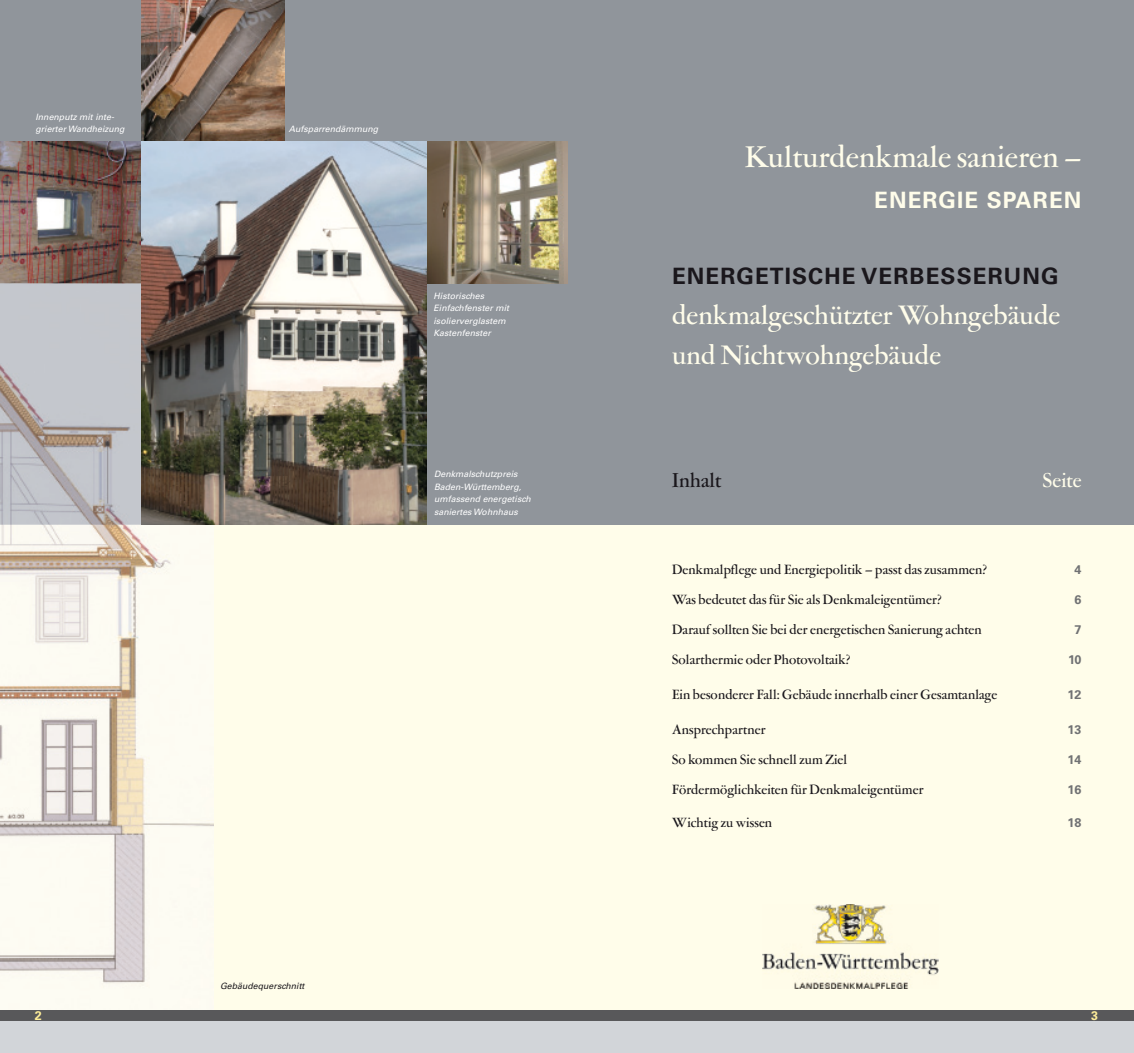
<style>
.page{position:relative;width:1134px;height:1053px;background:#fff}
.page>*{position:absolute;margin:0;border:0;box-sizing:border-box;transform-origin:0 0}
.t1{font:500 33.75px "Garamont Amst SH";letter-spacing:.01em;color:#fffdea}
.t2{font:500 30px/40px "Garamont Amst SH";letter-spacing:.01em;color:#fffdea}
.t3{font:700 22.5px "Univers";letter-spacing:.05em;color:#1a171c}
.t4{font:700 22.5px "Univers";letter-spacing:.05em;color:#fffdea}
.t5{font:500 22.5px "Garamont Amst SH";letter-spacing:.01em;color:#1a171c}
.t6{font:500 22.5px "Garamont Amst SH";letter-spacing:.01em;color:#fffdea}
.t7{font:500 15px "Garamont Amst SH";letter-spacing:.01em;color:#1a171c}
.t8{font:700 12.5px "Univers";letter-spacing:.01em;color:#707173}
.t9{font:700 12.5px "Univers";color:#fe9}
.t10{font:italic 8.75px/12.5px "Univers";letter-spacing:.005em;color:#fff}
.t11{font:italic 8.75px "Univers";letter-spacing:.005em;color:#1a171c}
</style>
<div class="page">
<div style="left:0;top:489px;width:1134px;height:563px;background:#fffdea"></div>
<div style="left:0;top:0;width:1134px;height:524px;background:#90959b"></div>
<img style="left:142px;top:0;width:143px;height:142px">
<img style="left:426px;top:142px;width:141px;height:141px">
<img style="left:0;top:142px;width:142px;height:141px">
<img style="left:0;top:283px;width:214px;height:705px">
<img style="left:142px;top:142px;width:284px;height:382px">
<img style="left:762px;top:904px;width:176px;height:84px">
<div style="left:0;top:1010px;width:1134px;height:42px;background:#d2d5d9"></div>
<div style="left:0;top:1010px;width:1134px;height:10px;background:#58585a"></div>
<p class="t10" style="left:35px;top:110px;width:91px">Innenputz mit inte&shy;grierter Wandheizung</p>
<p class="t10" style="left:289px;top:123px;width:91px">Aufsparrendämmung</p>
<p class="t10" style="left:433px;top:289px;width:77px">Historisches<br>Einfachfenster mit isolierverglastem<br>Kastenfenster</p>
<p class="t10" style="left:434px;top:468px;width:98px">Denkmalschutzpreis<br>Baden-Württemberg, umfassend energetisch saniertes Wohnhaus</p>
<p class="t11" style="left:220px;top:980px;width:86px">Gebäudequerschnitt</p>
<h1 class="t1" style="left:745px;top:140px;width:338px">Kulturdenkmale sanieren –</h1>
<h3 class="t4" style="left:874px;top:187px;width:209px">ENERGIE SPAREN</h3>
<h3 class="t3" style="left:672px;top:263px;width:388px">ENERGETISCHE VERBESSERUNG</h3>
<h2 class="t2" style="left:672px;top:296px;width:390px">denkmalgeschützter Wohngebäude und Nichtwohngebäude</h2>
<h3 class="t5" style="left:672px;top:469px;width:51px">Inhalt</h3>
<h3 class="t6" style="left:1043px;top:469px;width:40px">Seite</h3>
<p class="t7" style="left:672px;top:562px;width:316px">Denkmalpflege und Energiepolitik – passt das zusammen?</p>
<p class="t8" style="left:1074px;top:562px;width:8px">4</p>
<p class="t7" style="left:672px;top:592px;width:271px">Was bedeutet das für Sie als Denkmaleigentümer?</p>
<p class="t8" style="left:1074px;top:592px;width:8px">6</p>
<p class="t7" style="left:672px;top:622px;width:311px">Darauf sollten Sie bei der energetischen Sanierung achten</p>
<p class="t8" style="left:1074px;top:622px;width:8px">7</p>
<p class="t7" style="left:672px;top:652px;width:180px">Solarthermie oder Photovoltaik?</p>
<p class="t8" style="left:1068px;top:652px;width:15px">10</p>
<p class="t7" style="left:672px;top:687px;width:327px">Ein besonderer Fall: Gebäude innerhalb einer Gesamtanlage</p>
<p class="t8" style="left:1067px;top:687px;width:16px">12</p>
<p class="t7" style="left:672px;top:722px;width:95px">Ansprechpartner</p>
<p class="t8" style="left:1067px;top:722px;width:16px">13</p>
<p class="t7" style="left:672px;top:752px;width:177px">So kommen Sie schnell zum Ziel</p>
<p class="t8" style="left:1067px;top:752px;width:16px">14</p>
<p class="t7" style="left:672px;top:782px;width:253px">Fördermöglichkeiten für Denkmaleigentümer</p>
<p class="t8" style="left:1067px;top:782px;width:16px">16</p>
<p class="t7" style="left:672px;top:815px;width:102px">Wichtig zu wissen</p>
<p class="t8" style="left:1068px;top:815px;width:15px">18</p>
<p class="t9" style="left:35px;top:1008px;width:8px">2</p>
<p class="t9" style="left:1091px;top:1007px;width:8px">3</p>
</div>
